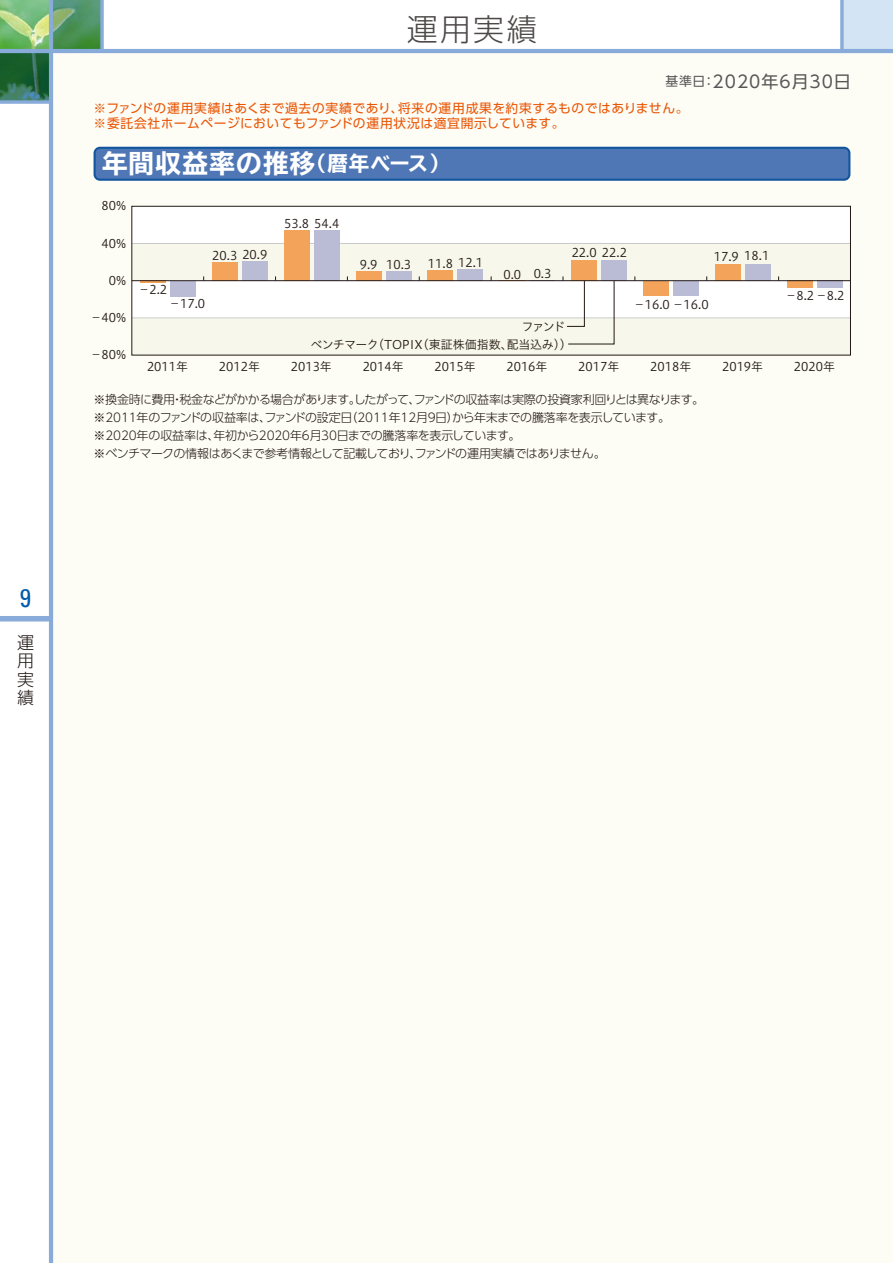
<style>
.page{position:relative;width:893px;height:1263px;background:#fff}
.page>*{position:absolute;margin:0;border:0;box-sizing:border-box;transform-origin:0 0}
.t1{font:300 30.75px "UD Shin Go Pro";color:#4c4948}
.t2{font:700 expanded 25.5px "TBUD Go Std";letter-spacing:.05em;color:#fff}
.t3{font:condensed 25.5px "Univers";color:#005bac}
.t4{font:16.95px "UD Shin Go Pro";letter-spacing:.06em;color:#595757}
.t5{font:300 16.95px/18.6px "UD Shin Go Pro";color:#221815;text-align:justify}
.t6{font:12.75px/14.9px "UD Shin Go Pro";letter-spacing:.045em;color:#ea5504}
.t7{font:300 12px/18px "UD Shin Go Pro";letter-spacing:-.03em;color:#221815}
.t8{font:12px "Hiragino UD Sans Std W3";color:#221815}
.t9{font:12px/17.5px "Hiragino UD Sans Std W3";letter-spacing:-.025em;color:#221815}
.s1{font-size:12.75px}
.s2{font-size:20.4px}
</style>
<div class="page">
<img style="left:0;top:0;width:49px;height:49px">
<svg style="left:0;top:53px;width:49px;height:47px;background:#22653f"></svg>
<svg style="left:53px;top:0;width:47px;height:49px;background:#52955f"></svg>
<div style="left:842px;top:0;width:51px;height:51px;background:#d3e4f5"></div>
<svg style="left:840px;top:0;width:4px;height:49px"></svg>
<div style="left:51px;top:51px;width:842px;height:1212px;background:#fdfcf5"></div>
<div style="left:0;top:616px;width:51px;height:5px;background:#88abda"></div>
<hr style="left:49px;top:0;width:4px;height:1263px;background:#88abda">
<hr style="left:0;top:49px;width:893px;height:4px;background:#88abda">
<svg style="left:0;top:100px;width:49px;height:4px"></svg>
<svg style="left:100px;top:0;width:4px;height:49px"></svg>
<svg style="left:94px;top:147px;width:756px;height:34px;background:#4873b2"></svg>
<div style="left:132px;top:206px;width:718px;height:37px;background:#fff"></div>
<div style="left:132px;top:243px;width:718px;height:38px;background:#f8f7eb"></div>
<div style="left:132px;top:281px;width:718px;height:37px;background:#fff"></div>
<div style="left:132px;top:318px;width:718px;height:37px;background:#f8f7eb"></div>
<hr style="left:132px;top:317px;width:718px;height:1px;background:#c9caca">
<hr style="left:132px;top:243px;width:718px;height:1px;background:#c9caca">
<svg style="left:563px;top:276px;width:52px;height:69px"></svg>
<div style="left:132px;top:206px;width:719px;height:149px;border:1px solid #221815"></div>
<div style="left:787px;top:281px;width:25px;height:7px;background:#f4a45a"></div>
<div style="left:715px;top:264px;width:25px;height:17px;background:#f4a45a"></div>
<div style="left:643px;top:281px;width:26px;height:15px;background:#f4a45a"></div>
<div style="left:571px;top:260px;width:26px;height:21px;background:#f4a45a"></div>
<div style="left:428px;top:270px;width:25px;height:11px;background:#f4a45a"></div>
<div style="left:356px;top:271px;width:25px;height:10px;background:#f4a45a"></div>
<div style="left:284px;top:231px;width:26px;height:50px;background:#f4a45a"></div>
<div style="left:212px;top:262px;width:26px;height:19px;background:#f4a45a"></div>
<hr style="left:140px;top:281px;width:26px;height:2px;background:#f4a45a">
<div style="left:817px;top:281px;width:25px;height:7px;background:#babcd6"></div>
<div style="left:745px;top:264px;width:26px;height:17px;background:#babcd6"></div>
<div style="left:673px;top:281px;width:26px;height:14px;background:#babcd6"></div>
<div style="left:601px;top:260px;width:26px;height:21px;background:#babcd6"></div>
<svg style="left:499px;top:281px;width:56px;height:1px"></svg>
<div style="left:457px;top:269px;width:26px;height:12px;background:#babcd6"></div>
<div style="left:386px;top:271px;width:25px;height:10px;background:#babcd6"></div>
<div style="left:314px;top:230px;width:25px;height:51px;background:#babcd6"></div>
<div style="left:242px;top:261px;width:25px;height:20px;background:#babcd6"></div>
<div style="left:170px;top:281px;width:26px;height:15px;background:#babcd6"></div>
<hr style="left:132px;top:280px;width:718px;height:1px;background:#221815">
<h2 class="t3" style="left:20px;top:582px;width:13px">9</h2>
<h3 class="t5" style="left:17px;top:632px;width:18px">運用実績</h3>
<h1 class="t1" style="left:407px;top:4px;width:132px">運用実績</h1>
<h3 class="t4" style="left:666px;top:68px;width:187px"><span class="s1">基準日：</span>2020年6月30日</h3>
<p class="t6" style="left:94px;top:101px;width:597px">※ファンドの運用実績はあくまで過去の実績であり、将来の運用成果を約束するものではありません。※委託会社ホームページにおいてもファンドの運用状況は適宜開示しています。</p>
<h2 class="t2" style="left:102px;top:149px;width:349px">年間収益率の推移<span class="s2">（暦年ベース）</span></h2>
<p class="t8" style="left:102px;top:197px;width:26px">80%</p>
<p class="t8" style="left:102px;top:234px;width:26px">40%</p>
<p class="t8" style="left:109px;top:271px;width:19px">0%</p>
<p class="t8" style="left:90px;top:308px;width:38px">－40%</p>
<p class="t8" style="left:90px;top:346px;width:38px">－80%</p>
<p class="t8" style="left:212px;top:246px;width:57px">20.3 20.9</p>
<p class="t8" style="left:138px;top:280px;width:31px">－2.2</p>
<p class="t8" style="left:169px;top:294px;width:38px">－17.0</p>
<p class="t8" style="left:284px;top:215px;width:57px">53.8 54.4</p>
<p class="t8" style="left:360px;top:255px;width:53px">9.9 10.3</p>
<p class="t8" style="left:428px;top:254px;width:57px">11.8 12.1</p>
<p class="t8" style="left:503px;top:265px;width:49px">0.0 0.3</p>
<p class="t8" style="left:572px;top:243px;width:57px">22.0 22.2</p>
<p class="t9" style="left:311px;top:317px;width:263px;text-indent:211px">ファンドベンチマーク（TOPIX（東証株価指数、配当込み））</p>
<p class="t8" style="left:147px;top:358px;width:43px">2011年</p>
<p class="t8" style="left:219px;top:358px;width:43px">2012年</p>
<p class="t8" style="left:291px;top:358px;width:43px">2013年</p>
<p class="t8" style="left:363px;top:358px;width:43px">2014年</p>
<p class="t8" style="left:435px;top:358px;width:43px">2015年</p>
<p class="t8" style="left:506px;top:358px;width:43px">2016年</p>
<p class="t8" style="left:578px;top:358px;width:43px">2017年</p>
<p class="t8" style="left:714px;top:247px;width:57px">17.9 18.1</p>
<p class="t8" style="left:633px;top:295px;width:77px">－16.0 －16.0</p>
<p class="t8" style="left:785px;top:287px;width:61px">－8.2－8.2</p>
<p class="t8" style="left:650px;top:358px;width:43px">2018年</p>
<p class="t8" style="left:722px;top:358px;width:43px">2019年</p>
<p class="t8" style="left:794px;top:358px;width:43px">2020年</p>
<p class="t7" style="left:94px;top:390px;width:612px">※換金時に費用・税金などがかかる場合があります。したがって、ファンドの収益率は実際の投資家利回りとは異なります。※2011年のファンドの収益率は、ファンドの設定日（2011年12月9日）から年末までの騰落率を表示しています。※2020年の収益率は、年初から2020年6月30日までの騰落率を表示しています。<br>※ベンチマークの情報はあくまで参考情報として記載しており、ファンドの運用実績ではありません。</p>
</div>
